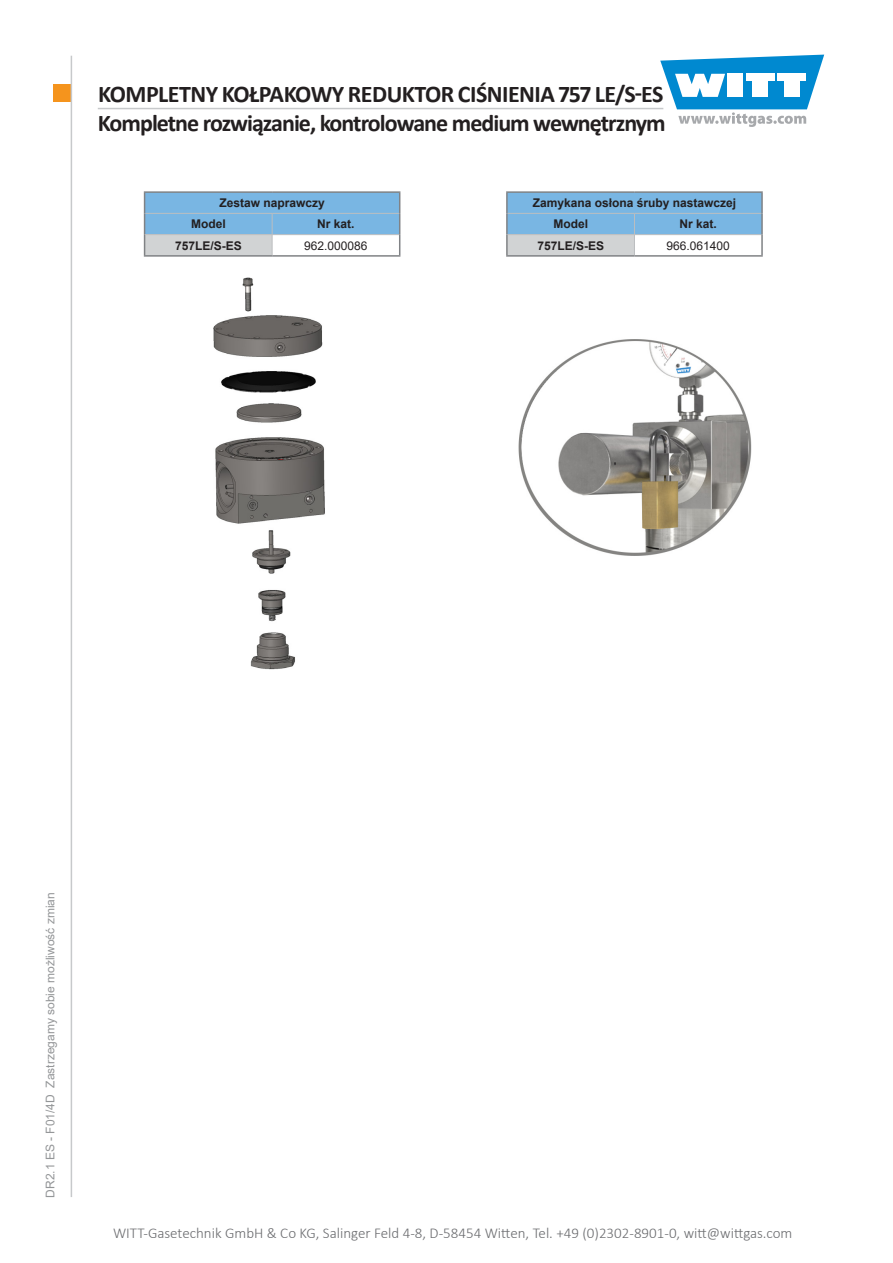
<style>
.page{position:relative;width:893px;height:1263px;background:#fff}
.page>*{position:absolute;margin:0;border:0;box-sizing:border-box;transform-origin:0 0}
.t1{font:700 24px/28.8px "Calibri";letter-spacing:-.04em;color:#231f20}
.t2{font:300 15px "Calibri";color:#6b6c6f}
.Grundtext{font:700 12px "Arial";color:#231f20}
.t3{font:12px "Arial";color:#949698}
.Grundtext-2{font:12px "Arial";color:#231f20}
</style>
<div class="page">
<div style="left:53px;top:85px;width:17px;height:17px;background:#f5941d"></div>
<svg style="left:660px;top:55px;width:164px;height:72px"></svg>
<hr style="left:71px;top:56px;width:1px;height:1141px;background:#c7c9cb">
<hr style="left:98px;top:108px;width:565px;height:1px;background:#c7c9cb">
<hr style="left:144px;top:191px;width:128px;height:2px;background:#808285">
<hr style="left:272px;top:191px;width:128px;height:2px;background:#808285">
<hr style="left:144px;top:255px;width:128px;height:2px;background:#808285">
<hr style="left:272px;top:255px;width:128px;height:2px;background:#808285">
<svg style="left:144px;top:192px;width:256px;height:63px"></svg>
<img style="left:213px;top:277px;width:112px;height:393px">
<hr style="left:506px;top:191px;width:128px;height:2px;background:#808285">
<hr style="left:506px;top:193px;width:2px;height:20px;background:#808285">
<hr style="left:634px;top:191px;width:129px;height:2px;background:#808285">
<hr style="left:761px;top:193px;width:2px;height:20px;background:#808285">
<hr style="left:506px;top:213px;width:2px;height:22px;background:#808285">
<hr style="left:761px;top:213px;width:2px;height:22px;background:#808285">
<hr style="left:506px;top:235px;width:2px;height:20px;background:#808285">
<hr style="left:761px;top:235px;width:2px;height:20px;background:#808285">
<hr style="left:506px;top:255px;width:128px;height:2px;background:#808285">
<hr style="left:634px;top:255px;width:129px;height:2px;background:#808285">
<svg style="left:507px;top:192px;width:255px;height:63px"></svg>
<img style="left:518px;top:339px;width:234px;height:217px">
<p class="t1" style="left:98px;top:79px;width:569px">KOMPLETNY KOŁPAKOWY REDUKTOR CIŚNIENIA 757 LE/S-ES<br>Kompletne rozwiązanie, kontrolowane medium wewnętrznym</p>
<p class="Grundtext" style="left:219px;top:194px;width:107px">Zestaw naprawczy</p>
<p class="Grundtext" style="left:191px;top:216px;width:36px">Model</p>
<p class="Grundtext" style="left:317px;top:216px;width:39px">Nr kat.</p>
<p class="Grundtext" style="left:175px;top:237px;width:68px">757LE/S-ES</p>
<p class="Grundtext-2" style="left:304px;top:237px;width:65px">962.000086</p>
<p class="Grundtext" style="left:533px;top:194px;width:205px">Zamykana osłona śruby nastawczej</p>
<p class="Grundtext" style="left:553px;top:216px;width:36px">Model</p>
<p class="Grundtext" style="left:680px;top:216px;width:39px">Nr kat.</p>
<p class="Grundtext" style="left:537px;top:237px;width:68px">757LE/S-ES</p>
<p class="Grundtext-2" style="left:666px;top:237px;width:65px">966.061400</p>
<p class="t3" style="left:42px;top:1197px;width:307px;rotate:-90deg">DR2.1 ES - F01/4D Zastrzegamy sobie możliwość zmian</p>
<p class="t2" style="left:113px;top:1224px;width:681px">WITT-Gasetechnik GmbH &amp; Co KG, Salinger Feld 4-8, D-58454 Witten, Tel. +49 (0)2302-8901-0, witt@wittgas.com</p>
</div>
